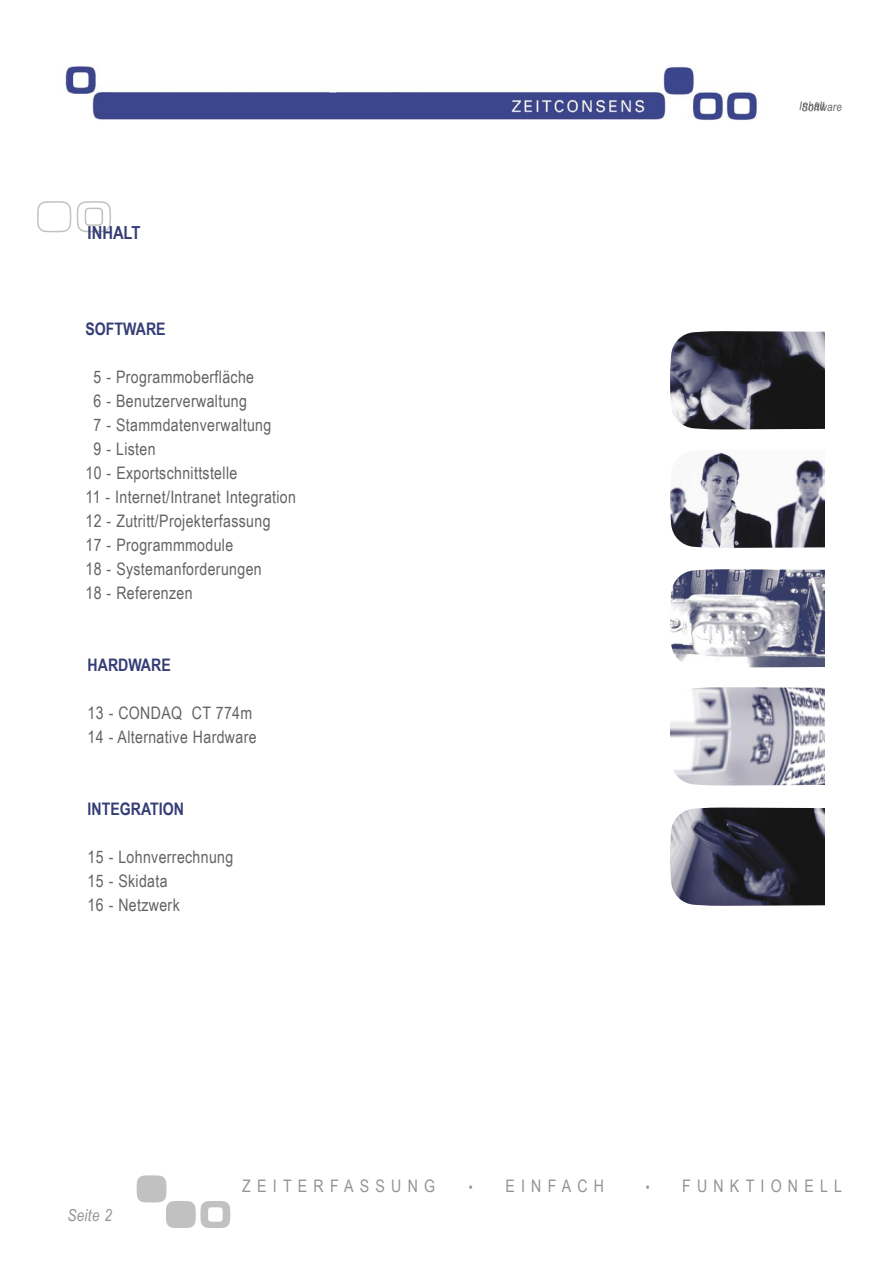
<style>
.page{position:relative;width:893px;height:1263px;background:#fff}
.page>*{position:absolute;margin:0;border:0;box-sizing:border-box;transform-origin:0 0}
.t1{font:700 18px "Arial Narrow";color:#353d76}
.t2{font:17.25px/24px "Arial Narrow";letter-spacing:.02em;color:#636363}
.t3{font:17.25px "Arial Narrow";letter-spacing:.36em;color:#939393}
.t4{font:700 17.25px "Arial Narrow";color:#353d76}
.t5{font:italic 16.5px "Arial Narrow";letter-spacing:.02em;color:#939393}
.t6{font:italic 12px "Arial Narrow";letter-spacing:.02em;color:#636363}
.s1{font-size:13.5px}
</style>
<div class="page">
<img style="left:65px;top:66px;width:747px;height:54px">
<svg style="left:802px;top:102px;width:12px;height:9px"></svg>
<svg style="left:137px;top:1175px;width:93px;height:53px"></svg>
<svg style="left:37px;top:201px;width:34px;height:31px"></svg>
<svg style="left:77px;top:201px;width:34px;height:31px"></svg>
<img style="left:670px;top:331px;width:155px;height:98px">
<img style="left:670px;top:452px;width:154px;height:96px">
<img style="left:670px;top:569px;width:155px;height:98px">
<img style="left:670px;top:687px;width:155px;height:98px">
<img style="left:670px;top:807px;width:155px;height:99px">
<p class="t1" style="left:88px;top:219px;width:55px">INHALT</p>
<p class="t4" style="left:86px;top:316px;width:82px">SOFTWARE</p>
<p class="t2" style="left:94px;top:364px;width:162px">5 - Programmoberfläche</p>
<p class="t2" style="left:94px;top:388px;width:155px">6 - Benutzerverwaltung</p>
<p class="t2" style="left:94px;top:412px;width:179px">7 - Stammdatenverwaltung</p>
<p class="t2" style="left:94px;top:436px;width:64px">9 - Listen</p>
<p class="t2" style="left:86px;top:460px;width:153px">10 - Exportschnittstelle</p>
<p class="t2" style="left:86px;top:484px;width:212px">11 - Internet/Intranet Integration</p>
<p class="t2" style="left:86px;top:508px;width:186px">12 - Zutritt/Projekterfassung</p>
<p class="t2" style="left:86px;top:532px;width:149px">17 - Programmmodule</p>
<p class="t2" style="left:86px;top:556px;width:178px">18 - Systemanforderungen</p>
<p class="t2" style="left:86px;top:580px;width:109px">18 - Referenzen</p>
<p class="t4" style="left:88px;top:652px;width:85px">HARDWARE</p>
<p class="t2" style="left:88px;top:700px;width:171px">13 - CONDAQ CT 774m<br>14 - Alternative Hardware</p>
<p class="t4" style="left:88px;top:796px;width:98px">INTEGRATION</p>
<p class="t2" style="left:88px;top:844px;width:147px">15 - Lohnverrechnung<br>15 - Skidata<br>16 - Netzwerk</p>
<p class="t6" style="left:799px;top:98px;width:27px">Inhalt</p>
<p class="t6" style="left:801px;top:99px;width:42px">Software</p>
<p class="t5" style="left:67px;top:1204px;width:46px">Seite 2</p>
<p class="t3" style="left:242px;top:1173px;width:194px">ZEITERFASSUNG</p>
<p class="t3" style="left:469px;top:1173px;width:137px"><span class="s1">•</span> EINFACH</p>
<p class="t3" style="left:646px;top:1173px;width:198px"><span class="s1">•</span> FUNKTIONELL</p>
</div>
